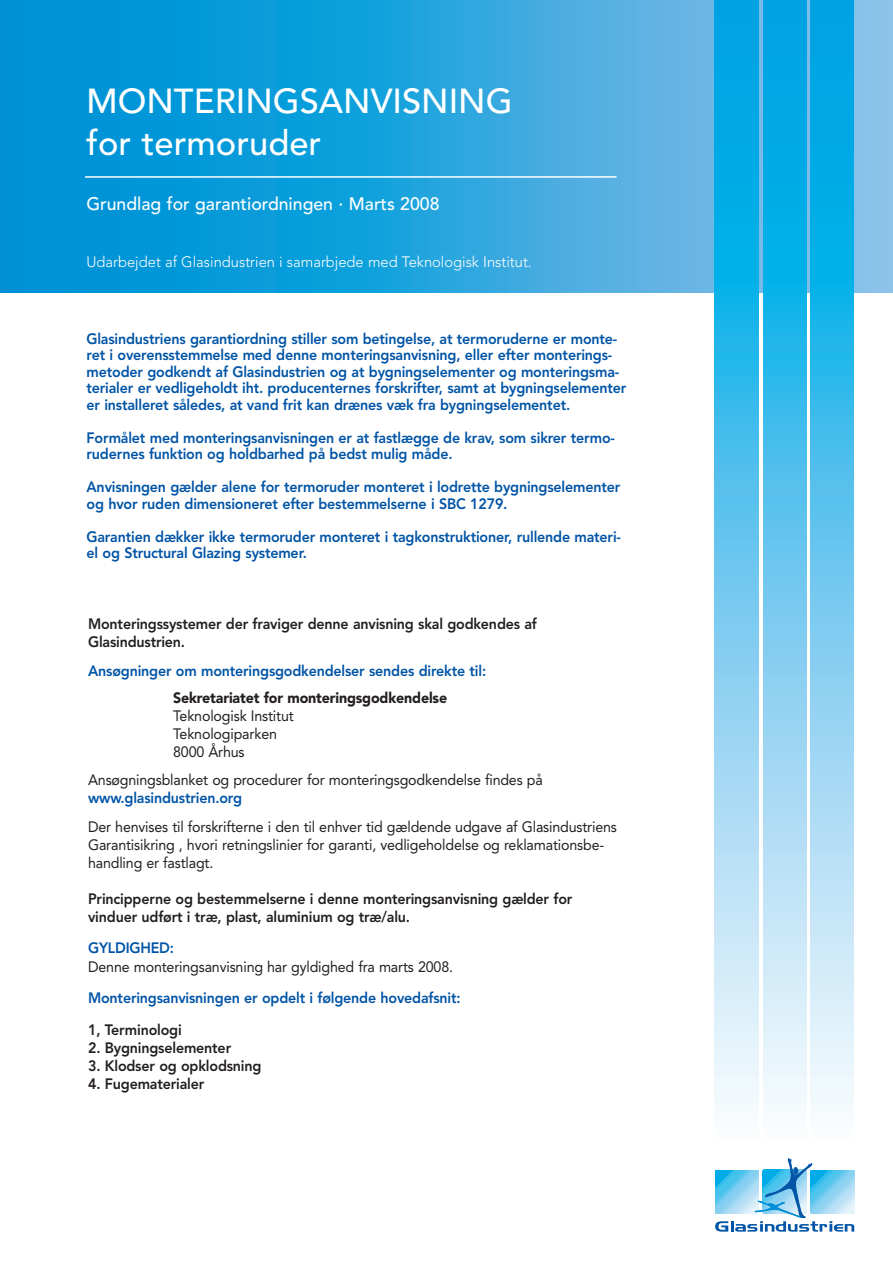
<style>
.page{position:relative;width:893px;height:1263px;background:#fff}
.page>*{position:absolute;margin:0;border:0;box-sizing:border-box;transform-origin:0 0}
.t1{font:500 34.5px/42px "Avenir";color:#fff}
.t2{font:500 18px "Avenir";color:#fff}
.t3{font:800 15px/16.5px "Avenir";letter-spacing:-.01em;color:#0154a6;scale:.95 1}
.t4{font:15px/18px "Avenir";letter-spacing:-.01em;color:#231f20;scale:.95 1}
.t5{font:800 15px/18px "Avenir";letter-spacing:-.01em;color:#231f20;scale:.95 1}
.t6{font:300 15px "Avenir";color:#fff}
.t7{font:900 15px "Avenir";letter-spacing:-.01em;color:#231f20;scale:.95 1}
</style>
<div class="page">
<svg style="left:0;top:0;width:893px;height:293px;background:#28a3dd"></svg>
<svg style="left:715px;top:1158px;width:139px;height:73px"></svg>
<hr style="left:85px;top:176px;width:532px;height:2px;background:#fff">
<svg style="left:715px;top:0;width:43px;height:1109px;background:#67c8ef"></svg>
<svg style="left:763px;top:0;width:43px;height:1109px;background:#67c8ef"></svg>
<svg style="left:811px;top:0;width:43px;height:1109px;background:#67c8ef"></svg>
<h1 class="t1" style="left:87px;top:83px;width:428px">MONTERINGSANVISNING for termoruder</h1>
<p class="t2" style="left:87px;top:197px;width:354px">Grundlag for garantiordningen · Marts 2008</p>
<p class="t6" style="left:87px;top:256px;width:447px">Udarbejdet af Glasindustrien i samarbjede med Teknologisk Institut.</p>
<p class="t3" style="left:87px;top:331px;width:570px">Glasindustriens garantiordning stiller som betingelse, at termoruderne er monte&shy;ret i overensstemmelse med denne monteringsanvisning, eller efter monterings&shy;metoder godkendt af Glasindustrien og at bygningselementer og monteringsma&shy;terialer er vedligeholdt iht. producenternes forskrifter, samt at bygningselementer er installeret således, at vand frit kan drænes væk fra bygningselementet.</p>
<p class="t3" style="left:87px;top:430px;width:558px">Formålet med monteringsanvisningen er at fastlægge de krav, som sikrer termo&shy;rudernes funktion og holdbarhed på bedst mulig måde.</p>
<p class="t3" style="left:87px;top:480px;width:563px">Anvisningen gælder alene for termoruder monteret i lodrette bygningselementer og hvor ruden dimensioneret efter bestemmelserne i SBC 1279.</p>
<p class="t3" style="left:87px;top:529px;width:564px">Garantien dækker ikke termoruder monteret i tagkonstruktioner, rullende materi&shy;el og Structural Glazing systemer.</p>
<p class="t5" style="left:88px;top:616px;width:474px">Monteringssystemer der fraviger denne anvisning skal godkendes af<br>Glasindustrien.</p>
<p class="t3" style="left:88px;top:664px;width:421px">Ansøgninger om monteringsgodkendelser sendes direkte til:</p>
<p class="t7" style="left:173px;top:692px;width:290px">Sekretariatet for monteringsgodkendelse</p>
<p class="t4" style="left:173px;top:708px;width:129px">Teknologisk Institut<br>Teknologiparken<br>8000 Århus</p>
<p class="t4" style="left:88px;top:772px;width:480px">Ansøgningsblanket og procedurer for monteringsgodkendelse findes på</p>
<p class="t3" style="left:88px;top:791px;width:164px">www.glasindustrien.org</p>
<p class="t4" style="left:88px;top:819px;width:558px">Der henvises til forskrifterne i den til enhver tid gældende udgave af Glasindustriens<br>Garantisikring , hvori retningslinier for garanti, vedligeholdelse og reklamationsbe&shy;handling er fastlagt.</p>
<p class="t5" style="left:88px;top:891px;width:511px">Principperne og bestemmelserne i denne monteringsanvisning gælder for vinduer udført i træ, plast, aluminium og træ/alu.</p>
<p class="t3" style="left:88px;top:941px;width:92px">GYLDIGHED:</p>
<p class="t4" style="left:88px;top:958px;width:386px">Denne monteringsanvisning har gyldighed fra marts 2008.</p>
<p class="t3" style="left:88px;top:991px;width:394px">Monteringsanvisningen er opdelt i følgende hovedafsnit:</p>
<p class="t5" style="left:88px;top:1021px;width:100px">1, Terminologi</p>
<p class="t5" style="left:88px;top:1039px;width:152px">2. Bygningselementer</p>
<p class="t5" style="left:88px;top:1057px;width:184px">3. Klodser og opklodsning</p>
<p class="t5" style="left:88px;top:1075px;width:124px">4. Fugematerialer</p>
</div>
